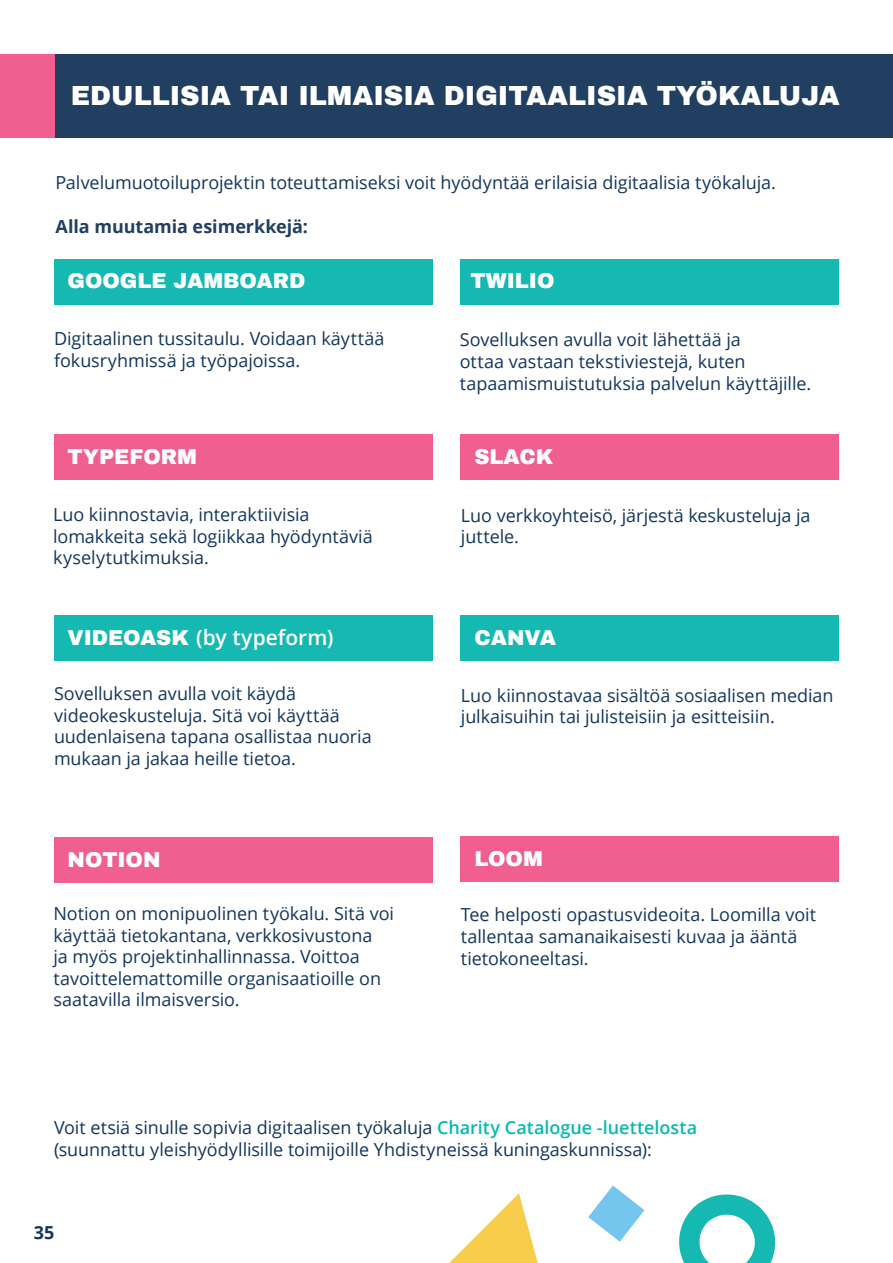
<style>
.page{position:relative;width:893px;height:1263px;background:#fff}
.page>*{position:absolute;margin:0;border:0;box-sizing:border-box;transform-origin:0 0}
.t1{font:900 27px "Archivo";color:#fff}
.t2{font:900 21px "Archivo";color:#fff}
.t3{font:600 21px "Open Sans";color:#fff}
.t4{font:18px/21.6px "Open Sans";letter-spacing:-.005em;color:#13365e}
.t5{font:700 18px "Open Sans";letter-spacing:-.005em;color:#213f60}
.t6{font:700 18px "Open Sans";color:#15365c}
.s1{font-family:"Archivo";font-weight:900}
.s2{font-weight:600;color:#08b9b1}
</style>
<div class="page">
<div style="left:0;top:54px;width:893px;height:84px;background:#213f60"></div>
<div style="left:0;top:54px;width:54px;height:84px;background:#f05f8f"></div>
<div style="left:54px;top:259px;width:378px;height:46px;background:#15b9b1"></div>
<div style="left:54px;top:434px;width:378px;height:46px;background:#f05f8f"></div>
<div style="left:54px;top:615px;width:378px;height:46px;background:#15b9b1"></div>
<div style="left:54px;top:837px;width:378px;height:46px;background:#f05f8f"></div>
<div style="left:461px;top:434px;width:378px;height:46px;background:#f05f8f"></div>
<div style="left:461px;top:259px;width:378px;height:46px;background:#15b9b1"></div>
<div style="left:461px;top:615px;width:378px;height:46px;background:#15b9b1"></div>
<div style="left:461px;top:836px;width:378px;height:46px;background:#f05f8f"></div>
<svg style="left:588px;top:1185px;width:56px;height:57px"></svg>
<svg style="left:679px;top:1194px;width:97px;height:69px"></svg>
<svg style="left:449px;top:1193px;width:89px;height:70px"></svg>
<h1 class="t1" style="left:71px;top:79px;width:770px">EDULLISIA TAI ILMAISIA DIGITAALISIA TYÖKALUJA</h1>
<p class="t4" style="left:56px;top:171px;width:722px">Palvelumuotoiluprojektin toteuttamiseksi voit hyödyntää erilaisia digitaalisia työkaluja.</p>
<p class="t5" style="left:56px;top:213px;width:254px">Alla muutamia esimerkkejä:</p>
<p class="t2" style="left:68px;top:268px;width:239px">GOOGLE JAMBOARD</p>
<p class="t2" style="left:471px;top:268px;width:86px">TWILIO</p>
<p class="t4" style="left:54px;top:328px;width:332px">Digitaalinen tussitaulu. Voidaan käyttää fokusryhmissä ja työpajoissa.</p>
<p class="t4" style="left:460px;top:328px;width:353px">Sovelluksen avulla voit lähettää ja<br>ottaa vastaan tekstiviestejä, kuten tapaamismuistutuksia palvelun käyttäjille.</p>
<p class="t2" style="left:68px;top:444px;width:131px">TYPEFORM</p>
<p class="t2" style="left:474px;top:444px;width:80px">SLACK</p>
<p class="t4" style="left:53px;top:503px;width:321px">Luo kiinnostavia, interaktiivisia lomakkeita sekä logiikkaa hyödyntäviä kyselytutkimuksia.</p>
<p class="t4" style="left:461px;top:504px;width:351px">Luo verkkoyhteisö, järjestä keskusteluja ja juttele.</p>
<p class="t3" style="left:68px;top:622px;width:267px"><span class="s1">VIDEOASK</span> (by typeform)</p>
<p class="t2" style="left:474px;top:624px;width:83px">CANVA</p>
<p class="t4" style="left:54px;top:682px;width:319px">Sovelluksen avulla voit käydä videokeskusteluja. Sitä voi käyttää uudenlaisena tapana osallistaa nuoria mukaan ja jakaa heille tietoa.</p>
<p class="t4" style="left:461px;top:684px;width:374px">Luo kiinnostavaa sisältöä sosiaalisen median julkaisuihin tai julisteisiin ja esitteisiin.</p>
<p class="t2" style="left:68px;top:846px;width:95px">NOTION</p>
<p class="t2" style="left:474px;top:846px;width:70px">LOOM</p>
<p class="t4" style="left:53px;top:902px;width:342px">Notion on monipuolinen työkalu. Sitä voi käyttää tietokantana, verkkosivustona<br>ja myös projektinhallinnassa. Voittoa tavoittelemattomille organisaatioille on saatavilla ilmaisversio.</p>
<p class="t4" style="left:461px;top:903px;width:357px">Tee helposti opastusvideoita. Loomilla voit tallentaa samanaikaisesti kuvaa ja ääntä tietokoneeltasi.</p>
<p class="t4" style="left:54px;top:1116px;width:645px">Voit etsiä sinulle sopivia digitaalisen työkaluja <span class="s2">Charity Catalogue -luettelosta </span>(suunnattu yleishyödyllisille toimijoille Yhdistyneissä kuningaskunnissa):</p>
<p class="t6" style="left:34px;top:1220px;width:22px">35</p>
</div>
